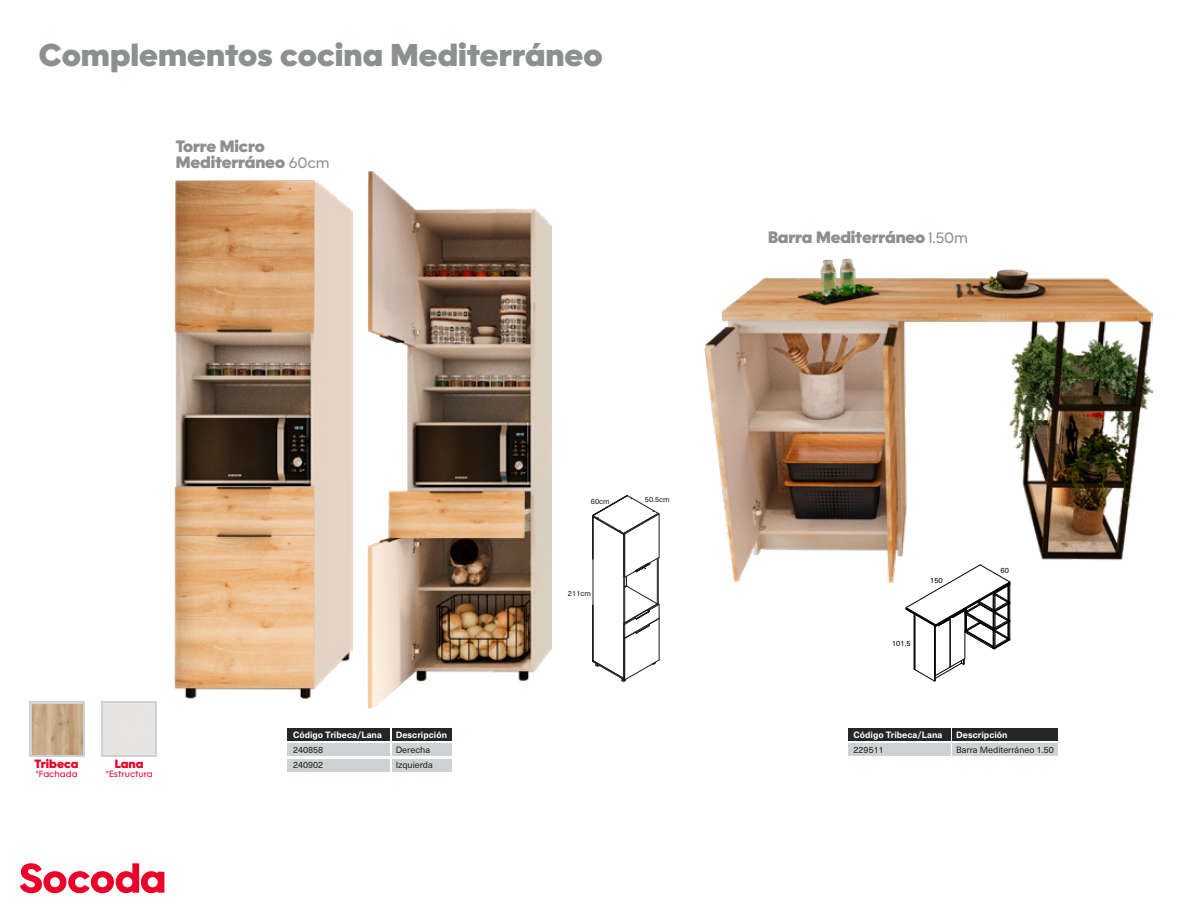
<style>
.page{position:relative;width:1191px;height:915px;background:#fff}
.page>*{position:absolute;margin:0;border:0;box-sizing:border-box;transform-origin:0 0}
.t1{font:800 31.5px "Cina GEO";color:#8c9091}
.t2{font:800 16.5px/16.5px "Cina GEO";letter-spacing:-.01em;color:#8c9091}
.t3{font:800 12px "Cina GEO";color:#ea0029}
.t4{font:700 9px "Neue Haas Unica";color:#fff}
.t5{font:9px "Neue Haas Unica W1 G";color:#1d1d1b}
.t6{font:9px "Cina GEO";color:#ea0029}
.t7{font:7.5px "Neue Haas Unica W1 G";color:#1d1d1b}
.t8{font:7.5px "Neue Haas Unica W1 G";color:#000}
.s1{font-weight:400;font-size:15px}
</style>
<div class="page">
<img style="left:704px;top:258px;width:448px;height:324px">
<img style="left:174px;top:180px;width:178px;height:518px">
<svg style="left:905px;top:564px;width:105px;height:117px"></svg>
<svg style="left:592px;top:495px;width:68px;height:186px"></svg>
<svg style="left:20px;top:863px;width:144px;height:29px"></svg>
<div style="left:848px;top:728px;width:102px;height:13px;background:#24272a"></div>
<div style="left:848px;top:743px;width:102px;height:13px;background:#cfd2d3"></div>
<div style="left:952px;top:728px;width:105px;height:13px;background:#24272a"></div>
<div style="left:952px;top:743px;width:105px;height:13px;background:#cfd2d3"></div>
<div style="left:287px;top:728px;width:103px;height:13px;background:#24272a"></div>
<div style="left:287px;top:743px;width:103px;height:13px;background:#cfd2d3"></div>
<div style="left:287px;top:758px;width:103px;height:13px;background:#cfd2d3"></div>
<div style="left:392px;top:728px;width:59px;height:13px;background:#24272a"></div>
<div style="left:392px;top:743px;width:59px;height:13px;background:#cfd2d3"></div>
<div style="left:392px;top:758px;width:59px;height:13px;background:#cfd2d3"></div>
<svg style="left:30px;top:701px;width:55px;height:56px"></svg>
<div style="left:101px;top:701px;width:56px;height:56px;background:linear-gradient(to bottom,#dbdbdb,#d9d9d9)"></div>
<img style="left:32px;top:704px;width:50px;height:50px">
<div style="left:104px;top:703px;width:51px;height:51px;background:#e7e3e2"></div>
<img style="left:367px;top:171px;width:184px;height:536px">
<h1 class="t1" style="left:39px;top:29px;width:565px">Complementos cocina Mediterráneo</h1>
<h2 class="t2" style="left:176px;top:137px;width:155px">Torre Micro<br>Mediterráneo <span class="s1">60cm</span></h2>
<h2 class="t2" style="left:768px;top:227px;width:201px">Barra Mediterráneo <span class="s1">1.50m</span></h2>
<p class="t7" style="left:591px;top:495px;width:20px">60cm</p>
<p class="t7" style="left:645px;top:494px;width:26px">50.5cm</p>
<p class="t7" style="left:568px;top:587px;width:25px">211cm</p>
<p class="t8" style="left:930px;top:574px;width:14px">150</p>
<p class="t8" style="left:892px;top:637px;width:20px">101.5</p>
<p class="t8" style="left:1000px;top:564px;width:10px">60</p>
<p class="t4" style="left:853px;top:727px;width:90px">Código Tribeca/Lana</p>
<p class="t4" style="left:956px;top:727px;width:53px">Descripción</p>
<p class="t4" style="left:293px;top:727px;width:90px">Código Tribeca/Lana</p>
<p class="t4" style="left:396px;top:727px;width:53px">Descripción</p>
<p class="t5" style="left:396px;top:743px;width:36px">Derecha</p>
<p class="t5" style="left:853px;top:742px;width:32px">229511</p>
<p class="t5" style="left:293px;top:743px;width:32px">240858</p>
<p class="t5" style="left:956px;top:743px;width:99px">Barra Mediterráneo 1.50</p>
<p class="t5" style="left:293px;top:758px;width:32px">240902</p>
<h3 class="t3" style="left:34px;top:753px;width:46px">Tribeca</h3>
<p class="t5" style="left:396px;top:758px;width:39px">Izquierda</p>
<p class="t6" style="left:35px;top:765px;width:44px">*Fachada</p>
<h3 class="t3" style="left:115px;top:753px;width:30px">Lana</h3>
<p class="t6" style="left:105px;top:765px;width:49px">*Estructura</p>
</div>
